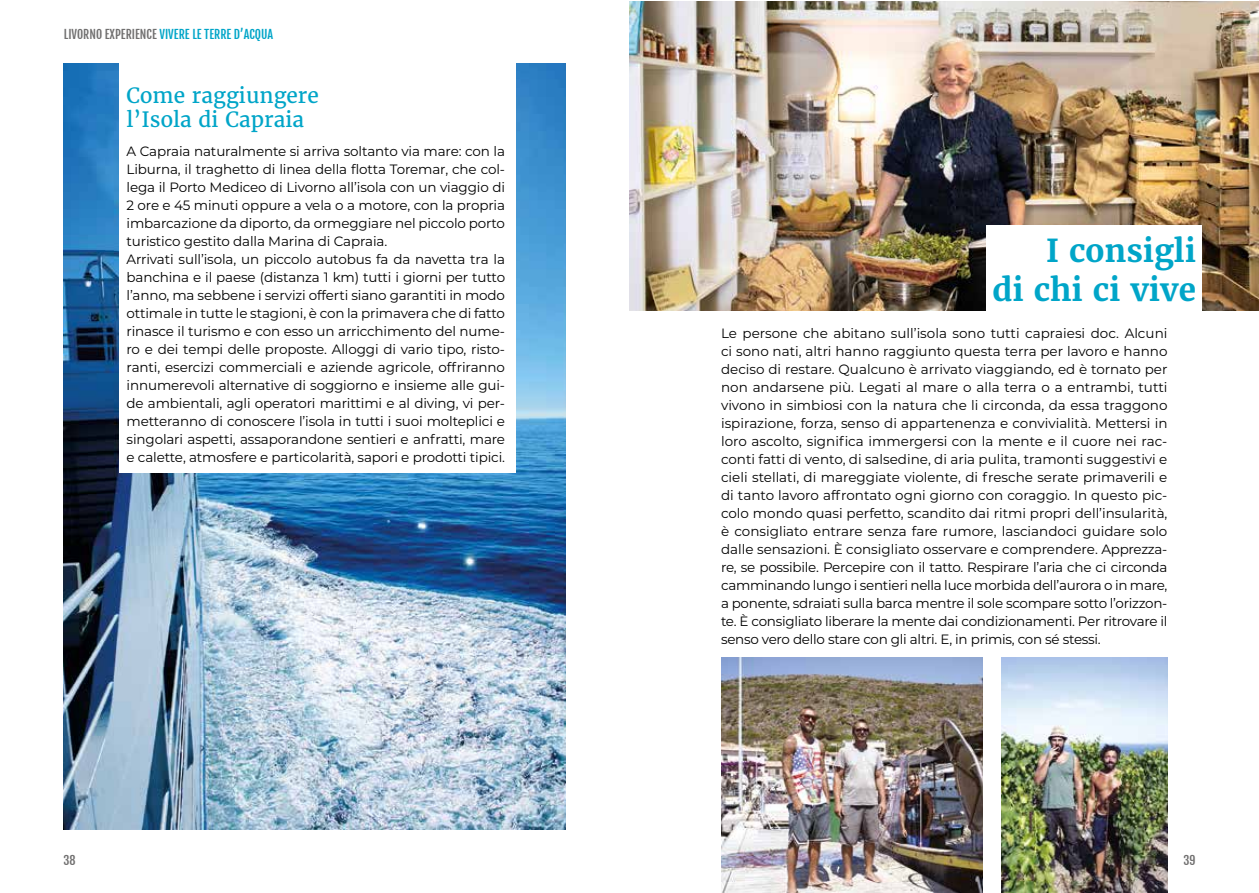
<style>
.page{position:relative;width:1259px;height:893px;background:#fff}
.page>*{position:absolute;margin:0;border:0;box-sizing:border-box;transform-origin:0 0}
.t1{font:700 31.5px/39px "Merriweather";color:#00a5c8;text-align:right}
.t2{font:21px/24px "Merriweather";color:#00a5c8}
.t3{font:13.5px/18px "Montserrat";letter-spacing:-.01em;color:#000;text-align:justify}
.t4{font:12px "Fjalla One";color:#00a5c8}
.t5{font:12px "Fjalla One";color:#706f6f}
.s1{color:#706f6f}
</style>
<div class="page">
<img style="left:629px;top:1px;width:630px;height:309px">
<div style="left:986px;top:225px;width:215px;height:93px;background:#fff"></div>
<img style="left:64px;top:64px;width:502px;height:765px">
<div style="left:119px;top:52px;width:397px;height:421px;background:#fff"></div>
<img style="left:721px;top:658px;width:261px;height:235px">
<img style="left:1001px;top:658px;width:166px;height:235px">
<p class="t4" style="left:64px;top:26px;width:211px"><span class="s1">LIVORNO EXPERIENCE</span> VIVERE LE TERRE D’ACQUA</p>
<h2 class="t2" style="left:126px;top:83px;width:194px">Come raggiungere l’Isola di Capraia</h2>
<p class="t3" style="left:126px;top:142px;width:380px;text-align:left">A Capraia naturalmente si arriva soltanto via mare: con la Liburna, il traghetto di linea della flotta Toremar, che col&shy;lega il Porto Mediceo di Livorno all’isola con un viaggio di 2 ore e 45 minuti oppure a vela o a motore, con la propria imbarcazione da diporto, da ormeggiare nel piccolo porto turistico gestito dalla Marina di Capraia.<br>Arrivati sull’isola, un piccolo autobus fa da navetta tra la banchina e il paese (distanza 1 km) tutti i giorni per tutto l’anno, ma sebbene i servizi offerti siano garantiti in modo ottimale in tutte le stagioni, è con la primavera che di fatto rinasce il turismo e con esso un arricchimento del nume&shy;ro e dei tempi delle proposte. Alloggi di vario tipo, risto&shy;ranti, esercizi commerciali e aziende agricole, offriranno innumerevoli alternative di soggiorno e insieme alle gui&shy;de ambientali, agli operatori marittimi e al diving, vi per&shy;metteranno di conoscere l’isola in tutti i suoi molteplici e singolari aspetti, assaporandone sentieri e anfratti, mare e calette, atmosfere e particolarità, sapori e prodotti tipici.</p>
<h1 class="t1" style="left:992px;top:231px;width:205px">I consigli<br>di chi ci vive</h1>
<p class="t3" style="left:721px;top:324px;width:448px">Le persone che abitano sull’isola sono tutti capraiesi doc. Alcuni ci sono nati, altri hanno raggiunto questa terra per lavoro e hanno deciso di restare. Qualcuno è arrivato viaggiando, ed è tornato per non andarsene più. Legati al mare o alla terra o a entrambi, tutti vivono in simbiosi con la natura che li circonda, da essa traggono ispirazione, forza, senso di appartenenza e convivialità. Mettersi in loro ascolto, significa immergersi con la mente e il cuore nei rac&shy;conti fatti di vento, di salsedine, di aria pulita, tramonti suggestivi e cieli stellati, di mareggiate violente, di fresche serate primaverili e di tanto lavoro affrontato ogni giorno con coraggio. In questo pic&shy;colo mondo quasi perfetto, scandito dai ritmi propri dell’insularità, è consigliato entrare senza fare rumore, lasciandoci guidare solo dalle sensazioni. È consigliato osservare e comprendere. Apprezza&shy;re, se possibile. Percepire con il tatto. Respirare l’aria che ci circonda camminando lungo i sentieri nella luce morbida dell’aurora o in mare, a ponente, sdraiati sulla barca mentre il sole scompare sotto l’orizzon&shy;te. È consigliato liberare la mente dai condizionamenti. Per ritrovare il senso vero dello stare con gli altri. E, in primis, con sé stessi.</p>
<p class="t5" style="left:63px;top:853px;width:14px">38</p>
<p class="t5" style="left:1183px;top:853px;width:14px">39</p>
</div>
